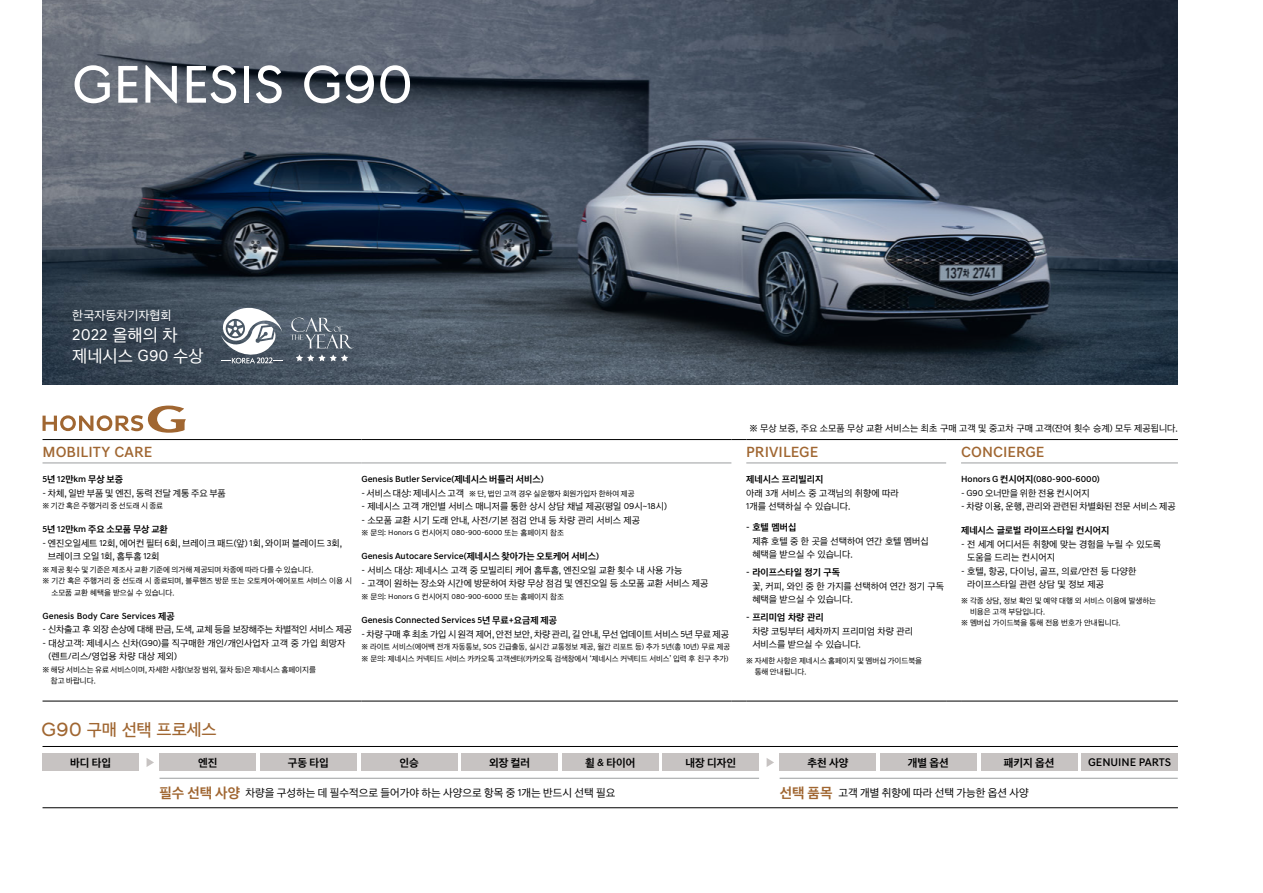
<style>
.page{position:relative;width:1263px;height:893px;background:#fff}
.page>*{position:absolute;margin:0;border:0;box-sizing:border-box;transform-origin:0 0}
.t1{font:54px "Genesis Sans Head KROTF Regular";letter-spacing:.015em;color:#fff}
.t2{font:16.5px/21px "Genesis Sans Text KROTF Regular";color:#fff}
.t3{font:16.5px "Genesis Sans Head KROTF Regular";letter-spacing:-.015em;color:#a06631}
.t4{font:15px "Genesis Sans Text KROTF Medium";letter-spacing:.005em;color:#a06631}
.t5{font:12px "Genesis Sans Text KROTF Regular";color:#fff}
.t6{font:11.25px "Genesis Sans Text KROTF Medium";color:#000}
.t7{font:10.5px "Genesis Sans Text KROTF Regular";color:#000}
.t8{font:10.5px "Genesis Sans Text KROTF Medium";color:#000}
.t9{font:9px/13.5px "Genesis Sans Text KROTF Regular";letter-spacing:-.005em;color:#000}
.t10{font:9px "Genesis Sans Text KROTF Medium";color:#000}
.t11{font:9px "Genesis Sans Text KROTF Regular";letter-spacing:-.03em;color:#000}
.t12{font:7.5px/11.2px "Genesis Sans Text KROTF Regular";color:#000}
.s1{font-size:9px}
.s2{font-family:"Genesis Sans Head";font-size:19.5px}
.s3{font-family:"Genesis Sans Text KROTF Medium";font-size:13.5px;color:#a06631}
</style>
<div class="page">
<img style="left:43px;top:0;width:1135px;height:384px">
<svg style="left:43px;top:406px;width:143px;height:27px"></svg>
<hr style="left:43px;top:463px;width:318px;height:1px;background:#9c9e9f">
<hr style="left:361px;top:463px;width:370px;height:1px;background:#9c9e9f">
<hr style="left:746px;top:463px;width:200px;height:1px;background:#9c9e9f">
<hr style="left:961px;top:463px;width:217px;height:1px;background:#9c9e9f">
<hr style="left:43px;top:439px;width:318px;height:1px;background:#000">
<hr style="left:361px;top:439px;width:370px;height:1px;background:#000">
<svg style="left:731px;top:439px;width:15px;height:1px"></svg>
<hr style="left:746px;top:439px;width:200px;height:1px;background:#000">
<svg style="left:946px;top:439px;width:15px;height:1px"></svg>
<hr style="left:961px;top:439px;width:217px;height:1px;background:#000">
<hr style="left:43px;top:701px;width:318px;height:1px;background:#000">
<hr style="left:361px;top:701px;width:370px;height:1px;background:#000">
<svg style="left:731px;top:701px;width:15px;height:1px"></svg>
<hr style="left:746px;top:701px;width:200px;height:1px;background:#000">
<svg style="left:946px;top:701px;width:15px;height:1px"></svg>
<hr style="left:961px;top:701px;width:217px;height:1px;background:#000">
<div style="left:43px;top:754px;width:96px;height:17px;background:#c7c3c2"></div>
<div style="left:461px;top:754px;width:97px;height:17px;background:#c7c3c2"></div>
<div style="left:160px;top:754px;width:96px;height:17px;background:#c7c3c2"></div>
<div style="left:260px;top:754px;width:97px;height:17px;background:#c7c3c2"></div>
<div style="left:361px;top:754px;width:96px;height:17px;background:#c7c3c2"></div>
<div style="left:562px;top:754px;width:96px;height:17px;background:#c7c3c2"></div>
<div style="left:662px;top:754px;width:97px;height:17px;background:#c7c3c2"></div>
<div style="left:780px;top:754px;width:96px;height:17px;background:#c7c3c2"></div>
<div style="left:880px;top:754px;width:97px;height:17px;background:#c7c3c2"></div>
<div style="left:981px;top:754px;width:96px;height:17px;background:#c7c3c2"></div>
<div style="left:1081px;top:754px;width:97px;height:17px;background:#c7c3c2"></div>
<svg style="left:147px;top:758px;width:7px;height:9px"></svg>
<svg style="left:767px;top:758px;width:7px;height:9px"></svg>
<hr style="left:160px;top:778px;width:599px;height:1px;background:#9c9e9f">
<hr style="left:780px;top:778px;width:398px;height:1px;background:#9c9e9f">
<hr style="left:43px;top:807px;width:1135px;height:1px;background:#000">
<hr style="left:43px;top:746px;width:1135px;height:1px;background:#000">
<svg style="left:296px;top:354px;width:52px;height:7px"></svg>
<svg style="left:290px;top:318px;width:64px;height:30px;background:#6a7682"></svg>
<svg style="left:221px;top:302px;width:62px;height:61px"></svg>
<h1 class="t1" style="left:72px;top:59px;width:342px">GENESIS G90</h1>
<h3 class="t5" style="left:72px;top:309px;width:101px">한국자동차기자협회</h3>
<h2 class="t2" style="left:72px;top:325px;width:133px">2022 올해의 차 제네시스 G90 수상</h2>
<p class="t9" style="left:749px;top:422px;width:430px">※ 무상 보증, 주요 소모품 무상 교환 서비스는 최초 구매 고객 및 중고차 구매 고객(잔여 횟수 승계) 모두 제공됩니다.</p>
<h3 class="t4" style="left:43px;top:445px;width:111px">MOBILITY CARE</h3>
<h3 class="t4" style="left:746px;top:445px;width:74px">PRIVILEGE</h3>
<h3 class="t4" style="left:961px;top:445px;width:85px">CONCIERGE</h3>
<p class="t10" style="left:43px;top:475px;width:82px">5년 12만km 무상 보증</p>
<p class="t9" style="left:43px;top:486px;width:185px">- 차체, 일반 부품 및 엔진, 동력 전달 계통 주요 부품</p>
<p class="t12" style="left:43px;top:501px;width:122px">※ 기간 혹은 주행거리 중 선도래 시 종료</p>
<p class="t10" style="left:43px;top:525px;width:127px">5년 12만km 주요 소모품 무상 교환</p>
<p class="t9" style="left:48px;top:537px;width:296px;text-indent:-5px">- 엔진오일세트 12회, 에어컨 필터 6회, 브레이크 패드(앞) 1회, 와이퍼 블레이드 3회, 브레이크 오일 1회, 홈투홈 12회</p>
<p class="t12" style="left:43px;top:564px;width:272px">※ 제공 횟수 및 기준은 제조사 교환 기준에 의거해 제공되며 차종에 따라 다를 수 있습니다.</p>
<p class="t12" style="left:43px;top:576px;width:311px">※ 기간 혹은 주행거리 중 선도래 시 종료되며, 블루핸즈 방문 또는 오토케어·에어포트 서비스 이용 시</p>
<p class="t12" style="left:52px;top:587px;width:124px">소모품 교환 혜택을 받으실 수 있습니다.</p>
<p class="t10" style="left:43px;top:611px;width:134px">Genesis Body Care Services 제공</p>
<p class="t11" style="left:43px;top:625px;width:311px">- 신차출고 후 외장 손상에 대해 판금, 도색, 교체 등을 보장해주는 차별적인 서비스 제공</p>
<p class="t9" style="left:49px;top:636px;width:298px;text-indent:-6px">- 대상고객: 제네시스 신차(G90)를 직구매한 개인/개인사업자 고객 중 가입 희망자 (렌트/리스/영업용 차량 대상 제외)</p>
<p class="t12" style="left:51px;top:664px;width:267px;text-indent:-8px">※ 해당 서비스는 유료 서비스이며, 자세한 사항(보장 범위, 절차 등)은 제네시스 홈페이지를 참고 바랍니다.</p>
<p class="t10" style="left:361px;top:475px;width:184px">Genesis Butler Service(제네시스 버틀러 서비스)</p>
<p class="t12" style="left:361px;top:488px;width:275px"><span class="s1">- 서비스 대상: 제네시스 고객</span> ※ 단, 법인 고객 경우 실운행자 회원가입자 한하여 제공</p>
<p class="t9" style="left:361px;top:500px;width:307px">- 제네시스 고객 개인별 서비스 매니저를 통한 상시 상담 채널 제공(평일 09시~18시)</p>
<p class="t9" style="left:361px;top:513px;width:280px">- 소모품 교환 시기 도래 안내, 사전/기본 점검 안내 등 차량 관리 서비스 제공</p>
<p class="t12" style="left:361px;top:528px;width:204px">※ 문의: Honors G 컨시어지 080-900-6000 또는 홈페이지 참조</p>
<p class="t10" style="left:361px;top:552px;width:239px">Genesis Autocare Service(제네시스 찾아가는 오토케어 서비스)</p>
<p class="t9" style="left:361px;top:564px;width:322px">- 서비스 대상: 제네시스 고객 중 모빌리티 케어 홈투홈, 엔진오일 교환 횟수 내 사용 가능</p>
<p class="t9" style="left:361px;top:577px;width:348px">- 고객이 원하는 장소와 시간에 방문하여 차량 무상 점검 및 엔진오일 등 소모품 교환 서비스 제공</p>
<p class="t12" style="left:361px;top:591px;width:204px">※ 문의: Honors G 컨시어지 080-900-6000 또는 홈페이지 참조</p>
<p class="t10" style="left:361px;top:616px;width:197px">Genesis Connected Services 5년 무료+요금제 제공</p>
<p class="t9" style="left:361px;top:627px;width:369px">- 차량 구매 후 최초 가입 시 원격 제어, 안전 보안, 차량 관리, 길 안내, 무선 업데이트 서비스 5년 무료 제공</p>
<p class="t12" style="left:361px;top:642px;width:370px">※ 라이트 서비스(에어백 전개 자동통보, SOS 긴급출동, 실시간 교통정보 제공, 월간 리포트 등) 추가 5년(총 10년) 무료 제공 ※ 문의: 제네시스 커넥티드 서비스 카카오톡 고객센터(카카오톡 검색창에서 ‘제네시스 커넥티드 서비스’ 입력 후 친구 추가)</p>
<p class="t10" style="left:746px;top:475px;width:79px">제네시스 프리빌리지</p>
<p class="t9" style="left:746px;top:486px;width:154px">아래 3개 서비스 중 고객님의 취향에 따라<br>1개를 선택하실 수 있습니다.</p>
<p class="t10" style="left:746px;top:523px;width:51px">- 호텔 멤버십</p>
<p class="t9" style="left:752px;top:534px;width:178px">제휴 호텔 중 한 곳을 선택하여 연간 호텔 멤버십 혜택을 받으실 수 있습니다.</p>
<p class="t10" style="left:746px;top:568px;width:95px">- 라이프스타일 정기 구독</p>
<p class="t9" style="left:752px;top:579px;width:193px">꽃, 커피, 와인 중 한 가지를 선택하여 연간 정기 구독 혜택을 받으실 수 있습니다.</p>
<p class="t10" style="left:746px;top:613px;width:79px">- 프리미엄 차량 관리</p>
<p class="t9" style="left:752px;top:624px;width:162px">차량 코팅부터 세차까지 프리미엄 차량 관리 서비스를 받으실 수 있습니다.</p>
<p class="t12" style="left:755px;top:655px;width:169px;text-indent:-8px">※ 자세한 사항은 제네시스 홈페이지 및 멤버십 가이드북을 통해 안내됩니다.</p>
<p class="t10" style="left:961px;top:475px;width:140px">Honors G 컨시어지(080-900-6000)</p>
<p class="t9" style="left:961px;top:486px;width:130px">- G90 오너만을 위한 전용 컨시어지</p>
<p class="t9" style="left:961px;top:500px;width:216px">- 차량 이용, 운행, 관리와 관련된 차별화된 전문 서비스 제공</p>
<p class="t10" style="left:961px;top:526px;width:150px">제네시스 글로벌 라이프스타일 컨시어지</p>
<p class="t9" style="left:967px;top:537px;width:196px;text-indent:-6px">- 전 세계 어디서든 취향에 맞는 경험을 누릴 수 있도록 도움을 드리는 컨시어지</p>
<p class="t9" style="left:967px;top:564px;width:171px;text-indent:-6px">- 호텔, 항공, 다이닝, 골프, 의료/안전 등 다양한 라이프스타일 관련 상담 및 정보 제공</p>
<p class="t12" style="left:961px;top:595px;width:197px">※ 각종 상담, 정보 확인 및 예약 대행 외 서비스 이용에 발생하는</p>
<p class="t12" style="left:970px;top:606px;width:76px">비용은 고객 부담입니다.</p>
<p class="t12" style="left:961px;top:618px;width:161px">※ 멤버십 가이드북을 통해 전용 번호가 안내됩니다.</p>
<h2 class="t3" style="left:41px;top:722px;width:177px"><span class="s2">G90</span> 구매 선택 프로세스</h2>
<p class="t8" style="left:70px;top:757px;width:42px">바디 타입</p>
<p class="t8" style="left:198px;top:757px;width:21px">엔진</p>
<p class="t8" style="left:288px;top:757px;width:42px">구동 타입</p>
<p class="t8" style="left:399px;top:757px;width:21px">인승</p>
<p class="t8" style="left:489px;top:757px;width:42px">외장 컬러</p>
<p class="t8" style="left:585px;top:757px;width:52px">휠 &amp; 타이어</p>
<p class="t8" style="left:685px;top:757px;width:52px">내장 디자인</p>
<p class="t8" style="left:807px;top:757px;width:42px">추천 사양</p>
<p class="t8" style="left:908px;top:757px;width:42px">개별 옵션</p>
<p class="t8" style="left:1004px;top:757px;width:52px">패키지 옵션</p>
<p class="t6" style="left:1088px;top:757px;width:85px">GENUINE PARTS</p>
<p class="t7" style="left:160px;top:787px;width:458px"><span class="s3">필수 선택 사양</span> 차량을 구성하는 데 필수적으로 들어가야 하는 사양으로 항목 중 1개는 반드시 선택 필요</p>
<p class="t7" style="left:780px;top:787px;width:251px"><span class="s3">선택 품목</span> 고객 개별 취향에 따라 선택 가능한 옵션 사양</p>
</div>
